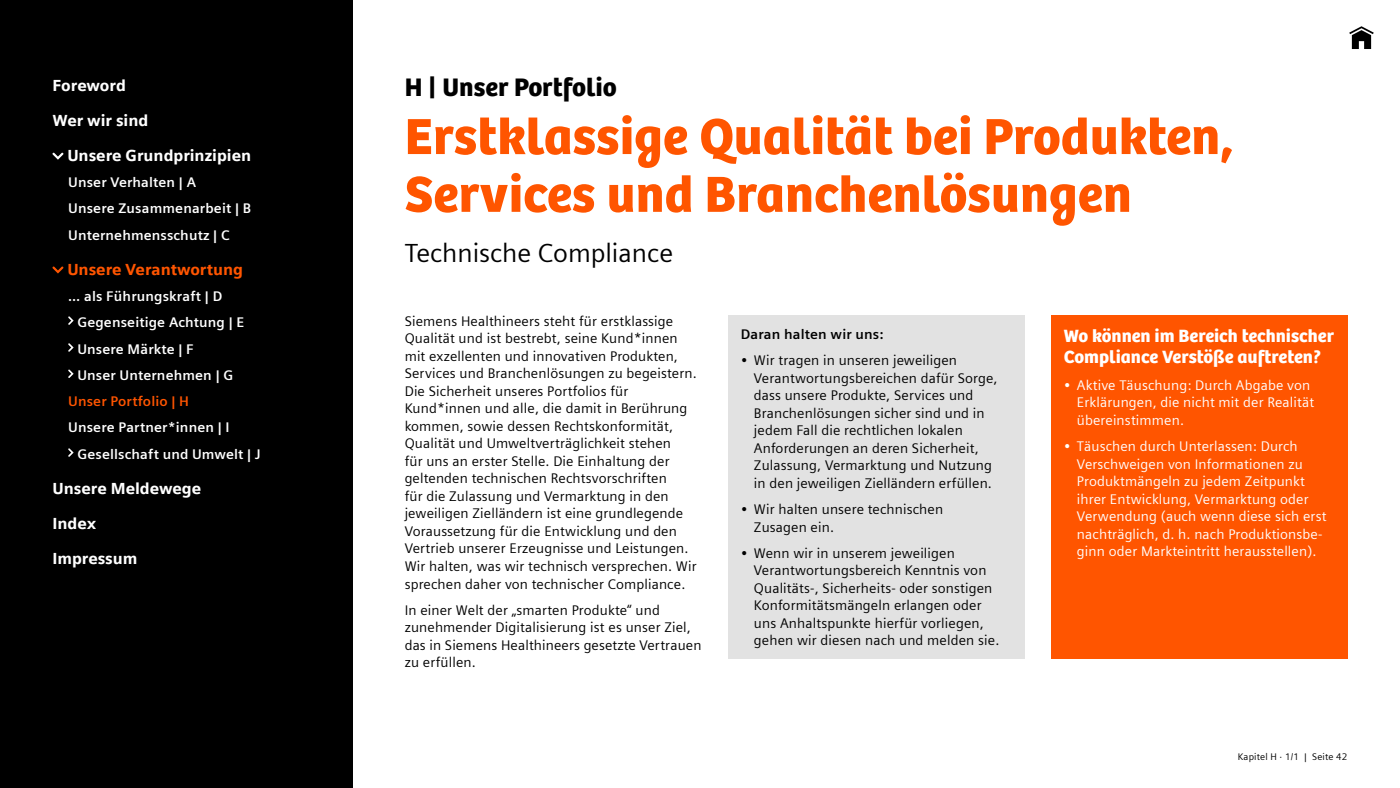
<style>
.page{position:relative;width:1400px;height:788px;background:#fff}
.page>*{position:absolute;margin:0;border:0;box-sizing:border-box;transform-origin:0 0}
.t1{font:52.5px/57.8px "SH Bree Headline Regular";color:#f50}
.t2{font:26.25px "Siemens Sans";color:#000}
.t3{font:26.25px "SH Bree Headline Regular";color:#000}
.t4{font:18.38px/21.9px "SH Bree Headline Regular";color:#fff}
.t5{font:900 15.75px "Siemens Sans";color:#fff}
.t6{font:900 15.75px "Siemens Sans";color:#f50}
.t7{font:14px/17.5px "Siemens Sans";letter-spacing:.01em;color:#000}
.t8{font:14px/17.5px "Siemens Sans";letter-spacing:.01em;color:#fff}
.t9{font:700 14px/26.2px "Siemens Sans";letter-spacing:.01em;color:#fff}
.t10{font:700 14px "Siemens Sans";letter-spacing:.01em;color:#000}
.t11{font:700 14px "Siemens Sans";letter-spacing:.01em;color:#f50}
.t12{font:9.62px "Siemens Sans";letter-spacing:.015em;color:#000}
</style>
<div class="page">
<div style="left:728px;top:315px;width:296px;height:343px;background:#e2e2e2"></div>
<div style="left:1051px;top:315px;width:297px;height:343px;background:#f50"></div>
<div style="left:0;top:0;width:352px;height:788px;background:#000"></div>
<svg style="left:52px;top:153px;width:12px;height:7px"></svg>
<svg style="left:52px;top:266px;width:12px;height:7px"></svg>
<svg style="left:68px;top:316px;width:6px;height:9px"></svg>
<svg style="left:68px;top:343px;width:6px;height:9px"></svg>
<svg style="left:68px;top:369px;width:6px;height:9px"></svg>
<svg style="left:68px;top:448px;width:6px;height:9px"></svg>
<svg style="left:1349px;top:26px;width:25px;height:23px"></svg>
<p class="t5" style="left:52px;top:73px;width:75px">Foreword</p>
<p class="t5" style="left:52px;top:108px;width:97px">Wer wir sind</p>
<p class="t5" style="left:67px;top:143px;width:185px">Unsere Grundprinzipien</p>
<p class="t9" style="left:68px;top:168px;width:184px">Unser Verhalten | A<br>Unsere Zusammenarbeit | B<br>Unternehmensschutz | C</p>
<p class="t6" style="left:67px;top:257px;width:177px">Unsere Verantwortung</p>
<p class="t9" style="left:77px;top:282px;width:169px;text-indent:-9px">… als Führungskraft | D<br>Gegenseitige Achtung | E<br>Unsere Märkte | F<br>Unser Unternehmen | G</p>
<p class="t11" style="left:68px;top:390px;width:122px">Unser Portfolio | H</p>
<p class="t9" style="left:77px;top:413px;width:185px;text-indent:-9px">Unsere Partner*innen | I<br>Gesellschaft und Umwelt | J</p>
<p class="t5" style="left:52px;top:475px;width:150px">Unsere Meldewege</p>
<p class="t5" style="left:52px;top:510px;width:45px">Index</p>
<p class="t5" style="left:52px;top:545px;width:87px">Impressum</p>
<h2 class="t3" style="left:405px;top:67px;width:214px">H | Unser Portfolio</h2>
<h1 class="t1" style="left:405px;top:105px;width:830px">Erstklassige Qualität bei Produkten,<br>Services und Branchenlösungen</h1>
<h2 class="t2" style="left:405px;top:233px;width:270px">Technische Compliance</h2>
<p class="t7" style="left:405px;top:311px;width:294px">Siemens Healthineers steht für erstklassige Qualität und ist bestrebt, seine Kund*innen mit exzellenten und innovativen Produkten, Services und Branchenlösungen zu begeistern.<br>Die Sicherheit unseres Portfolios für Kund*innen und alle, die damit in Berührung kommen, sowie dessen Rechtskonformität, Qualität und Umweltverträglichkeit stehen<br>für uns an erster Stelle. Die Einhaltung der geltenden technischen Rechtsvorschriften<br>für die Zulassung und Vermarktung in den jeweiligen Zielländern ist eine grundlegende Voraussetzung für die Entwicklung und den Vertrieb unserer Erzeugnisse und Leistungen.<br>Wir halten, was wir technisch versprechen. Wir sprechen daher von technischer Compliance.</p>
<p class="t7" style="left:405px;top:600px;width:298px">In einer Welt der „smarten Produkte“ und zunehmender Digitalisierung ist es unser Ziel, das in Siemens Healthineers gesetzte Vertrauen zu erfüllen.</p>
<p class="t10" style="left:741px;top:323px;width:144px">Daran halten wir uns:</p>
<p class="t7" style="left:754px;top:350px;width:245px;text-indent:-13px">• Wir tragen in unseren jeweiligen Verantwortungsbereichen dafür Sorge, dass unsere Produkte, Services und Branchenlösungen sicher sind und in jedem Fall die rechtlichen lokalen Anforderungen an deren Sicherheit, Zulassung, Vermarktung und Nutzung in den jeweiligen Zielländern erfüllen.</p>
<p class="t7" style="left:754px;top:499px;width:191px;text-indent:-13px">• Wir halten unsere technischen<br>Zusagen ein.</p>
<p class="t7" style="left:754px;top:543px;width:247px;text-indent:-13px">• Wenn wir in unserem jeweiligen Verantwortungsbereich Kenntnis von Qualitäts-, Sicherheits- oder sonstigen Konformitätsmängeln erlangen oder uns Anhaltspunkte hierfür vorliegen, gehen wir diesen nach und melden sie.</p>
<h3 class="t4" style="left:1064px;top:324px;width:272px">Wo können im Bereich technischer<br>Compliance Verstöße auftreten?</h3>
<p class="t8" style="left:1077px;top:375px;width:239px;text-indent:-13px">• Aktive Täuschung: Durch Abgabe von<br>Erklärungen, die nicht mit der Realität übereinstimmen.</p>
<p class="t8" style="left:1077px;top:436px;width:251px;text-indent:-13px">• Täuschen durch Unterlassen: Durch Verschweigen von Informationen zu Produktmängeln zu jedem Zeitpunkt ihrer Entwicklung, Vermarktung oder Verwendung (auch wenn diese sich erst nachträglich, d. h. nach Produktionsbe&shy;ginn oder Markteintritt herausstellen).</p>
<p class="t12" style="left:1238px;top:749px;width:111px">Kapitel H · 1/1 | Seite 42</p>
</div>
